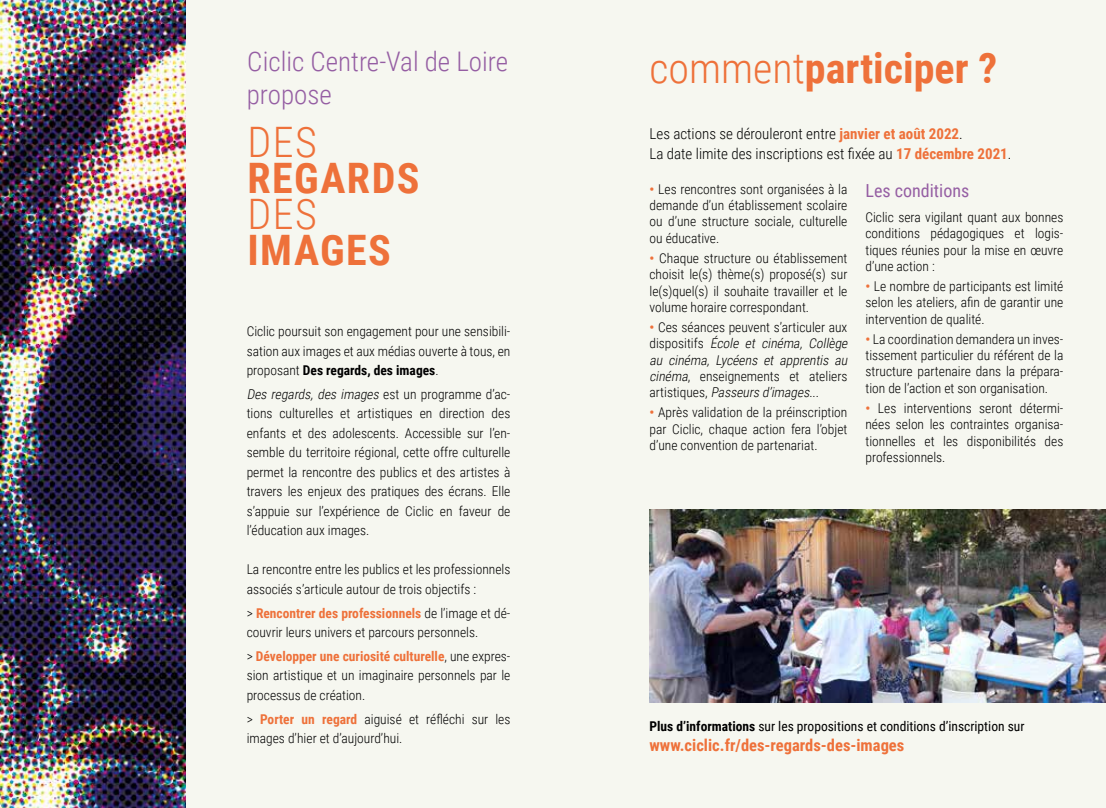
<style>
.page{position:relative;width:1106px;height:808px;background:#fff}
.page>*{position:absolute;margin:0;border:0;box-sizing:border-box;transform-origin:0 0}
.t1{font:700 42px "Roboto Condensed";color:#ee713a}
.t2{font:700 42px "Roboto Condensed";letter-spacing:.03em;color:#ee713a}
.t3{font:300 42px "Roboto Condensed";letter-spacing:.035em;color:#ee713a}
.t4{font:300 27px/32.4px "Roboto Condensed";color:#955ea3}
.t5{font:18px "Roboto Condensed";color:#955ea3}
.t6{font:700 16.5px "Roboto Condensed";color:#ee713a}
.t7{font:300 15px/19.5px "Roboto Condensed";color:#000}
.t8{font:300 13.5px/16.2px "Roboto Condensed";color:#000;text-align:justify}
.t9{font:13.5px "Roboto Condensed";color:#000}
.s1{font-weight:700}
.s2{font-style:italic}
.s3{font-weight:700;color:#ee713a}
.s4{font-weight:300}
</style>
<div class="page">
<div style="left:0;top:0;width:553px;height:808px;background:#f6f7f0"></div>
<div style="left:553px;top:0;width:553px;height:808px;background:#f6f7f0"></div>
<img style="left:649px;top:509px;width:457px;height:193px">
<img style="left:0;top:0;width:185px;height:808px">
<h2 class="t4" style="left:247px;top:44px;width:263px">Ciclic Centre-Val de Loire propose</h2>
<h1 class="t3" style="left:247px;top:112px;width:71px">DES</h1>
<h1 class="t2" style="left:247px;top:148px;width:174px">REGARDS</h1>
<h1 class="t3" style="left:247px;top:184px;width:71px">DES</h1>
<h1 class="t2" style="left:247px;top:220px;width:145px">IMAGES</h1>
<p class="t8" style="left:247px;top:321px;width:265px;line-height:19.5px">Ciclic poursuit son engagement pour une sensibili&shy;sation aux images et aux médias ouverte à tous, en proposant <span class="s1">Des regards, des images</span>.</p>
<p class="t8" style="left:247px;top:384px;width:265px;line-height:19.5px"><span class="s2">Des regards, des images</span> e s t u n p ro g ra m m e d ’ a c - tions culturelles et artistiques en direction des enfants et des adolescents. Accessible sur l’en&shy;semble du territoire régional, cette offre culturelle permet la rencontre des publics et des artistes à travers les enjeux des pratiques des écrans. Elle s’appuie sur l’expérience de Ciclic en faveur de l’éducation aux images.</p>
<p class="t8" style="left:247px;top:559px;width:265px;line-height:19.5px">La rencontre entre les publics et les professionnels associés s’articule autour de trois objectifs :</p>
<p class="t8" style="left:247px;top:602px;width:265px;line-height:19.5px">&gt; <span class="s3">Rencontrer des professionnels</span> de l’image et dé&shy;couvrir leurs univers et parcours personnels.</p>
<p class="t8" style="left:247px;top:646px;width:265px;line-height:19.5px">&gt; <span class="s3">Développer une curiosité culturelle</span>, une expres&shy;sion artistique et un imaginaire personnels par le processus de création.</p>
<p class="t8" style="left:247px;top:708px;width:265px;line-height:19.5px">&gt; <span class="s3">Porter un regard</span> aiguisé et réfléchi sur les images d’hier et d’aujourd’hui.</p>
<h1 class="t1" style="left:649px;top:38px;width:349px"><span class="s4">comment</span>participer ?</h1>
<p class="t7" style="left:649px;top:124px;width:363px">Les actions se dérouleront entre <span class="s3">janvier et août 2022</span>.<br>La date limite des inscriptions est fixée au <span class="s3">17 décembre 2021</span>.</p>
<p class="t8" style="left:649px;top:181px;width:199px"><span class="s3">•</span> Les rencontres sont organisées à la demande d’un établissement scolaire ou d’une structure sociale, culturelle ou éducative.</p>
<p class="t8" style="left:649px;top:250px;width:199px"><span class="s3">•</span> Chaque structure ou établissement choisit le(s) thème(s) proposé(s) sur le(s)quel(s) il souhaite travailler et le volume horaire correspondant.</p>
<p class="t8" style="left:649px;top:319px;width:203px;text-align:left"><span class="s3">•</span> Ces séances peuvent s’articuler aux d i s p o s i t i f s <span class="s2">École et cinéma, Collège au cinéma, Lycéens et apprentis au cinéma</span>, enseignements et ateliers a rt i st i q u e s, <span class="s2">Passeurs d’images</span>. . .</p>
<p class="t8" style="left:649px;top:404px;width:199px"><span class="s3">•</span> Après validation de la préinscription par Ciclic, chaque action fera l’objet d’une convention de partenariat.</p>
<h3 class="t5" style="left:865px;top:178px;width:105px">Les conditions</h3>
<p class="t8" style="left:865px;top:209px;width:199px">Ciclic sera vigilant quant aux bonnes conditions pédagogiques et logis&shy;tiques réunies pour la mise en œuvre d’une action :</p>
<p class="t8" style="left:865px;top:278px;width:199px"><span class="s3">•</span> Le nombre de participants est limité selon les ateliers, afin de garantir une intervention de qualité.</p>
<p class="t8" style="left:865px;top:331px;width:199px"><span class="s3">•</span> La coordination demandera un inves&shy;tissement particulier du référent de la structure partenaire dans la prépara&shy;tion de l’action et son organisation.</p>
<p class="t8" style="left:865px;top:400px;width:199px"><span class="s3">•</span> Les interventions seront détermi&shy;nées selon les contraintes organisa&shy;tionnelles et les disponibilités des professionnels.</p>
<p class="t9" style="left:649px;top:717px;width:376px"><span class="s1">Plus d’informations</span> sur les propositions et conditions d’inscription sur</p>
<p class="t6" style="left:649px;top:733px;width:256px">www.ciclic.fr/des-regards-des-images</p>
</div>
